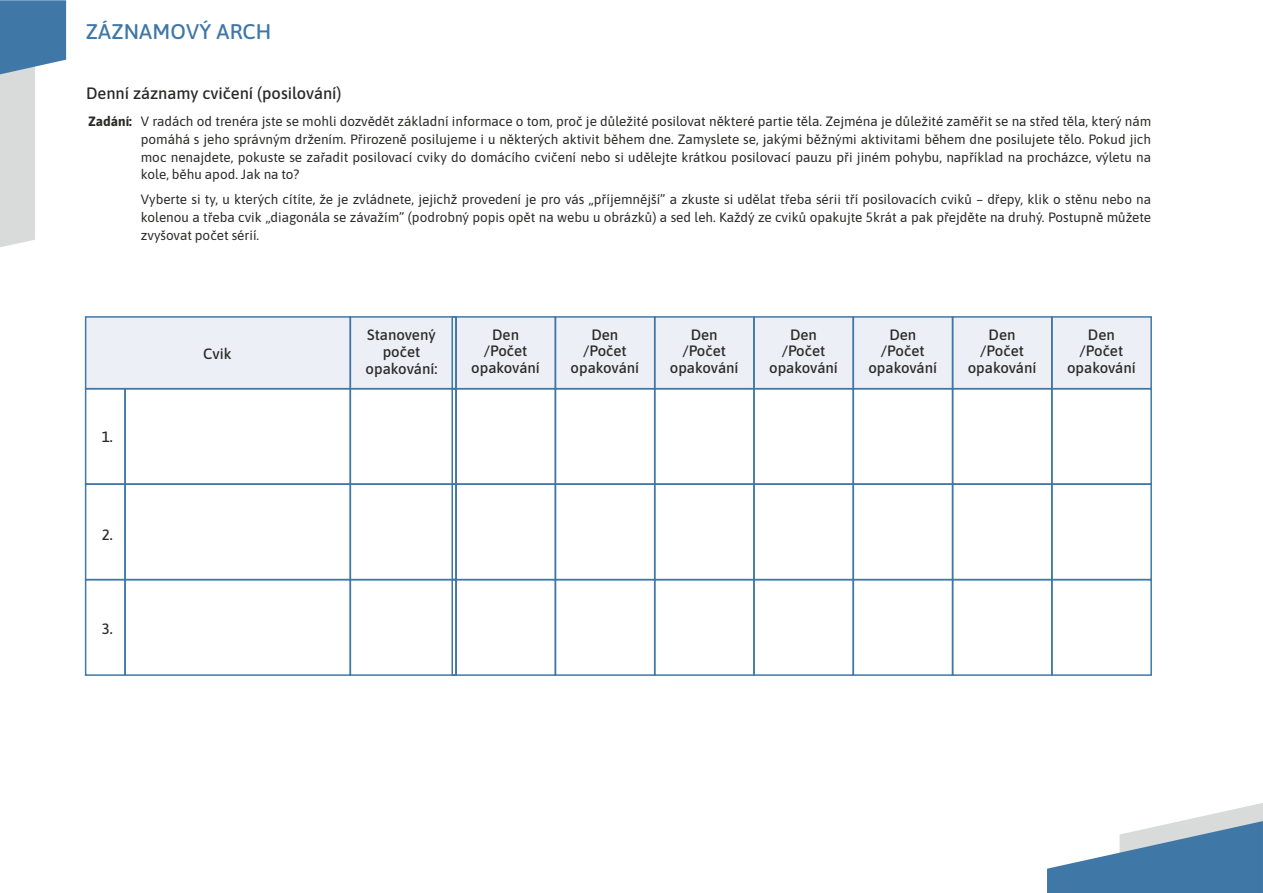
<style>
.page{position:relative;width:1263px;height:893px;background:#fff}
.page>*{position:absolute;margin:0;border:0;box-sizing:border-box;transform-origin:0 0}
.t1{font:500 21.15px "Asap";letter-spacing:.01em;color:#3f77a7}
.t2{font:500 16.5px "Asap";color:#2b2a29}
.t3{font:500 15px/16.8px "Asap";color:#2b2a29;text-align:center}
.t4{font:13.5px/17.9px "Asap";color:#2b2a29;text-align:justify}
.t5{font:700 13.5px "Asap";color:#2b2a29}
</style>
<div class="page">
<div style="left:86px;top:317px;width:1065px;height:72px;background:#eceff5"></div>
<svg style="left:0;top:0;width:66px;height:247px"></svg>
<svg style="left:1047px;top:803px;width:216px;height:90px"></svg>
<div style="left:85px;top:316px;width:266px;height:73px;border:1px solid #3f77a7"></div>
<div style="left:350px;top:316px;width:107px;height:73px;border:1px solid #3f77a7"></div>
<div style="left:455px;top:316px;width:101px;height:73px;border:1px solid #3f77a7"></div>
<div style="left:124px;top:388px;width:227px;height:97px;border:1px solid #3f77a7"></div>
<div style="left:350px;top:388px;width:107px;height:97px;border:1px solid #3f77a7"></div>
<div style="left:455px;top:388px;width:101px;height:97px;border:1px solid #3f77a7"></div>
<div style="left:124px;top:483px;width:227px;height:97px;border:1px solid #3f77a7"></div>
<div style="left:124px;top:579px;width:227px;height:97px;border:1px solid #3f77a7"></div>
<div style="left:350px;top:483px;width:107px;height:97px;border:1px solid #3f77a7"></div>
<div style="left:350px;top:579px;width:107px;height:97px;border:1px solid #3f77a7"></div>
<div style="left:455px;top:483px;width:101px;height:97px;border:1px solid #3f77a7"></div>
<div style="left:455px;top:579px;width:101px;height:97px;border:1px solid #3f77a7"></div>
<div style="left:451px;top:316px;width:6px;height:73px;border:1px solid #3f77a7"></div>
<div style="left:451px;top:388px;width:6px;height:97px;border:1px solid #3f77a7"></div>
<div style="left:451px;top:483px;width:6px;height:97px;border:1px solid #3f77a7"></div>
<div style="left:451px;top:579px;width:6px;height:97px;border:1px solid #3f77a7"></div>
<div style="left:85px;top:388px;width:41px;height:97px;border:1px solid #3f77a7"></div>
<div style="left:85px;top:483px;width:41px;height:97px;border:1px solid #3f77a7"></div>
<div style="left:85px;top:579px;width:41px;height:97px;border:1px solid #3f77a7"></div>
<div style="left:555px;top:316px;width:100px;height:73px;border:1px solid #3f77a7"></div>
<div style="left:654px;top:316px;width:101px;height:73px;border:1px solid #3f77a7"></div>
<div style="left:753px;top:316px;width:101px;height:73px;border:1px solid #3f77a7"></div>
<div style="left:852px;top:316px;width:101px;height:73px;border:1px solid #3f77a7"></div>
<div style="left:952px;top:316px;width:101px;height:73px;border:1px solid #3f77a7"></div>
<div style="left:1051px;top:316px;width:101px;height:73px;border:1px solid #3f77a7"></div>
<div style="left:555px;top:388px;width:100px;height:97px;border:1px solid #3f77a7"></div>
<div style="left:654px;top:388px;width:101px;height:97px;border:1px solid #3f77a7"></div>
<div style="left:753px;top:388px;width:101px;height:97px;border:1px solid #3f77a7"></div>
<div style="left:852px;top:388px;width:101px;height:97px;border:1px solid #3f77a7"></div>
<div style="left:952px;top:388px;width:101px;height:97px;border:1px solid #3f77a7"></div>
<div style="left:1051px;top:388px;width:101px;height:97px;border:1px solid #3f77a7"></div>
<div style="left:555px;top:483px;width:100px;height:97px;border:1px solid #3f77a7"></div>
<div style="left:654px;top:483px;width:101px;height:97px;border:1px solid #3f77a7"></div>
<div style="left:753px;top:483px;width:101px;height:97px;border:1px solid #3f77a7"></div>
<div style="left:852px;top:483px;width:101px;height:97px;border:1px solid #3f77a7"></div>
<div style="left:952px;top:483px;width:101px;height:97px;border:1px solid #3f77a7"></div>
<div style="left:1051px;top:483px;width:101px;height:97px;border:1px solid #3f77a7"></div>
<div style="left:555px;top:579px;width:100px;height:97px;border:1px solid #3f77a7"></div>
<div style="left:654px;top:579px;width:101px;height:97px;border:1px solid #3f77a7"></div>
<div style="left:753px;top:579px;width:101px;height:97px;border:1px solid #3f77a7"></div>
<div style="left:852px;top:579px;width:101px;height:97px;border:1px solid #3f77a7"></div>
<div style="left:952px;top:579px;width:101px;height:97px;border:1px solid #3f77a7"></div>
<div style="left:1051px;top:579px;width:101px;height:97px;border:1px solid #3f77a7"></div>
<h1 class="t1" style="left:86px;top:19px;width:187px">ZÁZNAMOVÝ ARCH</h1>
<p class="t2" style="left:86px;top:83px;width:257px">Denní záznamy cvičení (posilování)</p>
<p class="t5" style="left:88px;top:113px;width:45px">Zadání:</p>
<p class="t4" style="left:141px;top:112px;width:1012px">V radách od trenéra jste se mohli dozvědět základní informace o tom, proč je důležité posilovat některé partie těla. Zejména je důležité zaměřit se na střed těla, který nám pomáhá s jeho správným držením. Přirozeně posilujeme i u některých aktivit během dne. Zamyslete se, jakými běžnými aktivitami během dne posilujete tělo. Pokud jich moc nenajdete, pokuste se zařadit posilovací cviky do domácího cvičení nebo si udělejte krátkou posilovací pauzu při jiném pohybu, například na procházce, výletu na kole, běhu apod. Jak na to?</p>
<p class="t4" style="left:141px;top:190px;width:1012px">Vyberte si ty, u kterých cítíte, že je zvládnete, jejichž provedení je pro vás „příjemnější” a zkuste si udělat třeba sérii tří posilovacích cviků – dřepy, klik o stěnu nebo na kolenou a třeba cvik „diagonála se závažím” (podrobný popis opět na webu u obrázků) a sed leh. Každý ze cviků opakujte 5krát a pak přejděte na druhý. Postupně můžete zvyšovat počet sérií.</p>
<p class="t3" style="left:102px;top:429px;width:12px">1.</p>
<p class="t3" style="left:203px;top:345px;width:30px">Cvik</p>
<p class="t3" style="left:366px;top:326px;width:73px">Stanovený počet opakování:</p>
<p class="t3" style="left:471px;top:326px;width:70px">Den /Počet opakování</p>
<p class="t3" style="left:570px;top:326px;width:70px">Den /Počet opakování</p>
<p class="t3" style="left:670px;top:326px;width:70px">Den /Počet opakování</p>
<p class="t3" style="left:769px;top:326px;width:70px">Den /Počet opakování</p>
<p class="t3" style="left:868px;top:326px;width:70px">Den /Počet opakování</p>
<p class="t3" style="left:968px;top:326px;width:70px">Den /Počet opakování</p>
<p class="t3" style="left:1067px;top:326px;width:70px">Den /Počet opakování</p>
<p class="t3" style="left:102px;top:526px;width:12px">2.</p>
<p class="t3" style="left:102px;top:620px;width:12px">3.</p>
</div>
